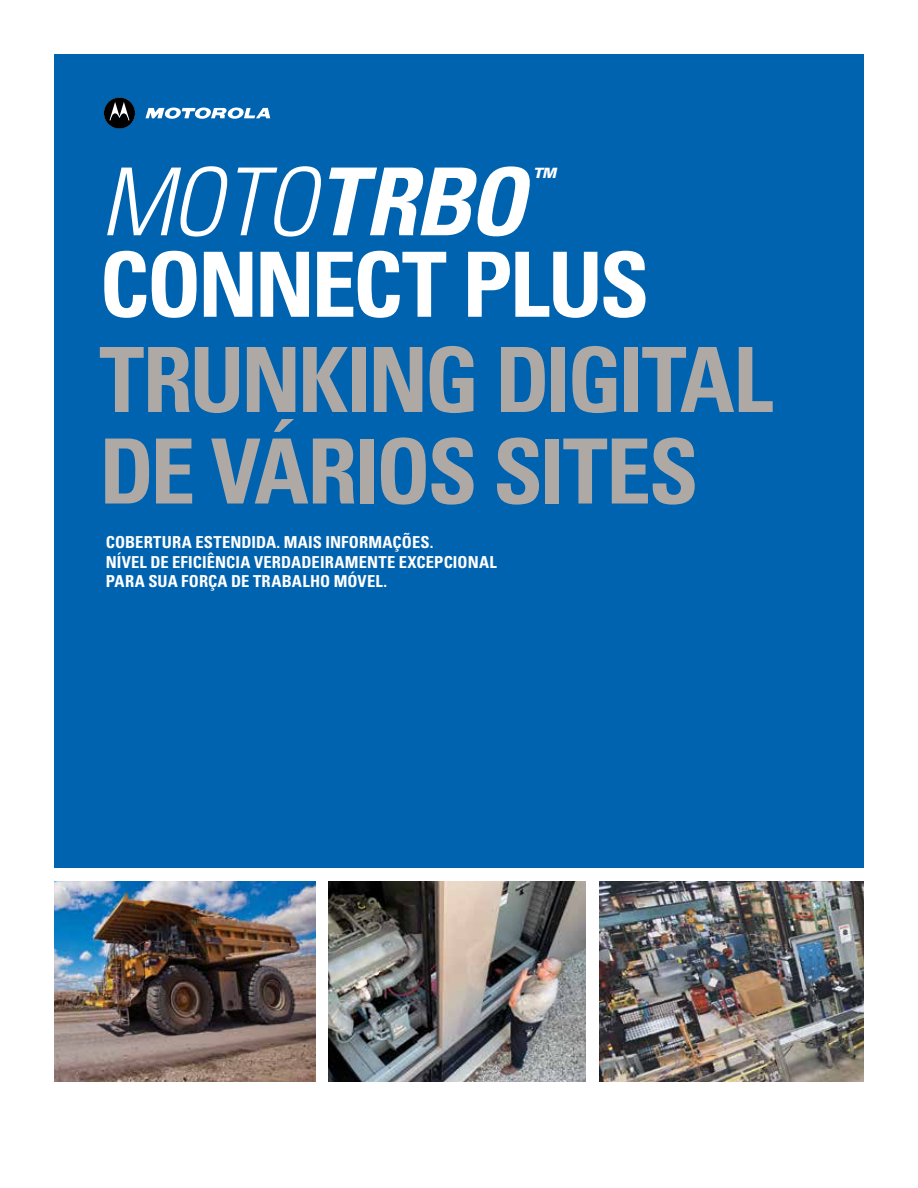
<style>
.page{position:relative;width:918px;height:1188px;background:#fff}
.page>*{position:absolute;margin:0;border:0;box-sizing:border-box;transform-origin:0 0}
.t1{font:700 condensed 90px/91.5px "Univers";letter-spacing:-.035em;color:#afa9a6}
.t2{font:700 condensed 90px "Univers";letter-spacing:-.035em;color:#fff}
.t3{font:700 condensed 16.5px/19.5px "Univers";letter-spacing:.01em;color:#fff}
.t4{font:italic 900 14.25px "Univers";color:#fff}
</style>
<div class="page">
<div style="left:54px;top:54px;width:809px;height:814px;background:#0063b0"></div>
<img style="left:54px;top:881px;width:261px;height:200px">
<img style="left:329px;top:881px;width:257px;height:200px">
<img style="left:600px;top:881px;width:264px;height:200px">
<svg style="left:104px;top:98px;width:31px;height:31px"></svg>
<svg style="left:145px;top:108px;width:125px;height:11px"></svg>
<svg style="left:107px;top:166px;width:423px;height:71px"></svg>
<p class="t4" style="left:533px;top:164px;width:25px">TM</p>
<h1 class="t2" style="left:99px;top:230px;width:552px">CONNECT PLUS</h1>
<h1 class="t1" style="left:99px;top:334px;width:675px">TRUNKING DIGITAL<br>DE VÁRIOS SITES</h1>
<p class="t3" style="left:106px;top:533px;width:393px">COBERTURA ESTENDIDA. MAIS INFORMAÇÕES.<br>NÍVEL DE EFICIÊNCIA VERDADEIRAMENTE EXCEPCIONAL<br>PARA SUA FORÇA DE TRABALHO MÓVEL.</p>
</div>
